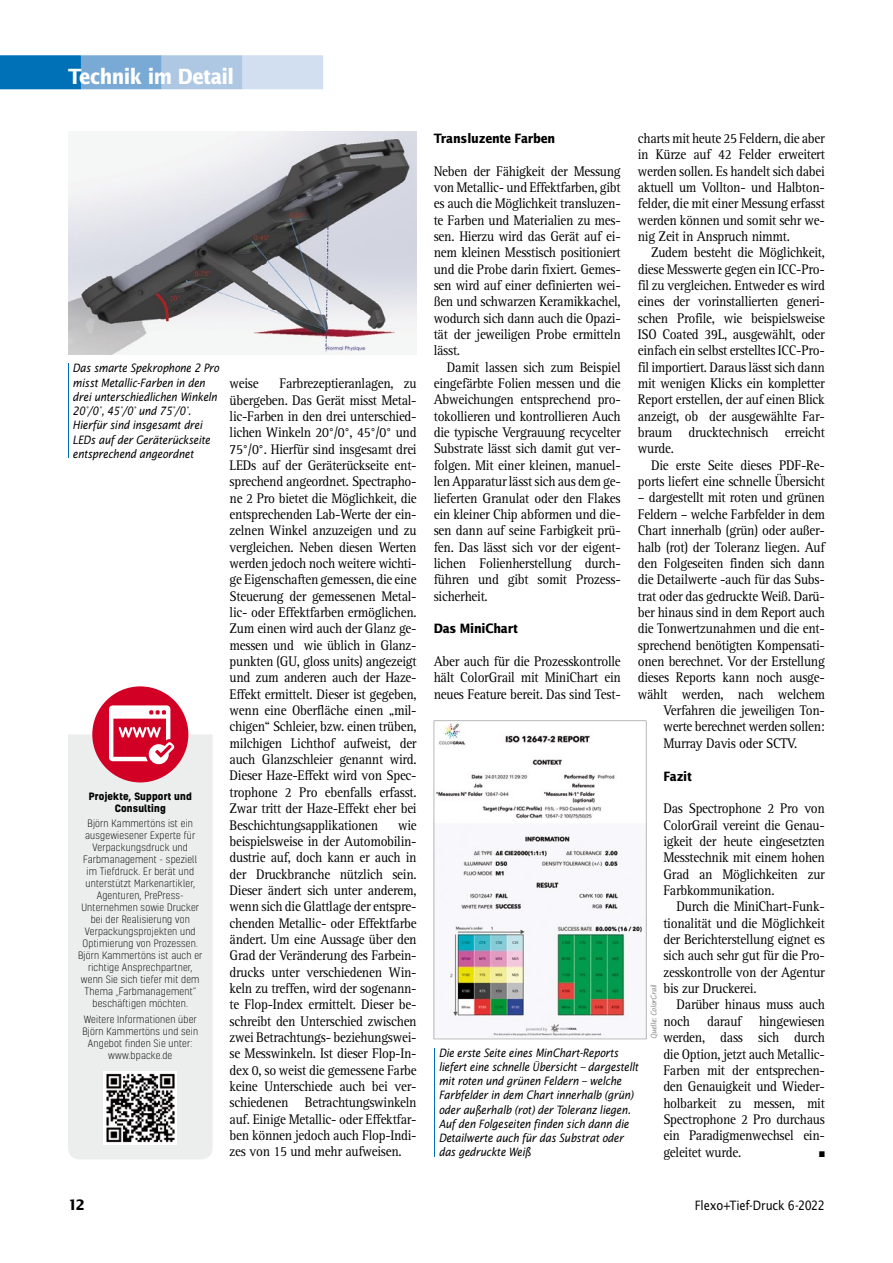
<style>
.page{position:relative;width:893px;height:1263px;background:#fff}
.page>*{position:absolute;margin:0;border:0;box-sizing:border-box;transform-origin:0 0}
.t1{font:700 21px "Lucida Sans Std";letter-spacing:-.035em;color:#fff;scale:.87 1}
.t2{font:14.4px/16.4px "Rotis Serif Std";letter-spacing:-.02em;color:#000;text-align:justify;scale:.92 1}
.t3{font:700 14.4px "Lucida Sans Std";color:#000;scale:.92 1}
.t4{font:700 12.9px "Lucida Sans Std";letter-spacing:-.02em;color:#000;scale:.87 1}
.t5{font:12.9px "Lucida Sans Std";letter-spacing:-.015em;color:#000;scale:.87 1}
.t6{font:italic 11.55px/14.2px "Lucida Sans Std";letter-spacing:-.015em;color:#000;scale:.87 1}
.t7{font:300 9.75px/12px "Kelson";letter-spacing:.015em;color:#000;text-align:center}
.t8{font:700 9.75px/12px "Kelson";letter-spacing:.015em;color:#000;text-align:center}
.t9{font:8.25px "Zapf Dingbats ITC";color:#000;scale:.92 1}
.t10{font:italic 7.5px "Lucida Sans Std";color:#86888a;scale:.87 1}
</style>
<div class="page">
<svg style="left:0;top:55px;width:323px;height:34px;background:#7fb1d8"></svg>
<hr style="left:434px;top:1048px;width:1px;height:108px;background:#0071b7">
<div style="left:68px;top:734px;width:145px;height:425px;background:#eceded"></div>
<svg style="left:92px;top:686px;width:96px;height:96px"></svg>
<img style="left:104px;top:1071px;width:72px;height:73px">
<svg style="left:434px;top:721px;width:212px;height:318px"></svg>
<img style="left:68px;top:132px;width:349px;height:223px">
<hr style="left:68px;top:363px;width:1px;height:95px;background:#0071b7">
<h1 class="t1" style="left:68px;top:65px;width:192px">Technik im Detail</h1>
<p class="t6" style="left:73px;top:361px;width:170px">Das smarte Spekrophone 2 Pro misst Metallic-Farben in den drei unterschiedlichen Winkeln<br>20°/0°, 45°/0° und 75°/0°.<br>Hierfür sind insgesamt drei<br>LEDs auf der Geräterückseite entsprechend angeordnet</p>
<p class="t8" style="left:89px;top:790px;width:104px">Projekte, Support und<br>Consulting</p>
<p class="t7" style="left:78px;top:817px;width:126px">Björn Kammertöns ist ein ausgewiesener Experte für<br>Verpackungsdruck und<br>Farbmanagement - speziell im Tiefdruck. Er berät und unterstützt Markenartikler,<br>Agenturen, PrePress-<br>Unternehmen sowie Drucker bei der Realisierung von<br>Verpackungsprojekten und<br>Optimierung von Prozessen.<br>Björn Kammertöns ist auch er richtige Ansprechpartner, wenn Sie sich tiefer mit dem<br>Thema „Farbmanagement“ beschäftigen möchten.</p>
<p class="t7" style="left:82px;top:1013px;width:117px">Weitere Informationen über<br>Björn Kammertöns und sein<br>Angebot finden Sie unter: www.bpacke.de</p>
<p class="t2" style="left:230px;top:375px;width:205px;text-indent:50px">Farbrezeptieranlagen, zu übergeben. Das Gerät misst Metal&shy;lic-Farben in den drei unterschied&shy;lichen Winkeln 20°/0°, 45°/0° und 75°/0°. Hierfür sind insgesamt drei LEDs auf der Geräterückseite ent&shy;sprechend angeordnet. Spectrapho&shy;ne 2 Pro bietet die Möglichkeit, die entsprechenden Lab-Werte der ein&shy;zelnen Winkel anzuzeigen und zu vergleichen. Neben diesen Werten werden jedoch noch weitere wichti&shy;ge Eigenschaften gemessen, die eine Steuerung der gemessenen Metal&shy;lic- oder Effektfarben ermöglichen.<br>Zum einen wird auch der Glanz ge&shy;messen und wie üblich in Glanz&shy;punkten (GU, gloss units) angezeigt und zum anderen auch der Haze-Effekt ermittelt. Dieser ist gegeben, wenn eine Oberfläche einen „mil&shy;chigen“ Schleier, bzw. einen trüben, milchigen Lichthof aufweist, der auch Glanzschleier genannt wird.<br>Dieser Haze-Effekt wird von Spec&shy;trophone 2 Pro ebenfalls erfasst.<br>Zwar tritt der Haze-Effekt eher bei Beschichtungsapplikationen</p>
<p class="t2" style="left:230px;top:375px;width:33px">weise</p>
<p class="t2" style="left:230px;top:817px;width:205px;text-indent:168px">wie beispielsweise in der Automobilin&shy;dustrie auf, doch kann er auch in der Druckbranche nützlich sein.<br>Dieser ändert sich unter anderem, wenn sich die Glattlage der entspre&shy;chenden Metallic- oder Effektfarbe ändert. Um eine Aussage über den Grad der Veränderung des Farbein&shy;drucks unter verschiedenen Win&shy;keln zu treffen, wird der sogenann&shy;te Flop-Index ermittelt. Dieser be&shy;schreibt den Unterschied zwischen zwei Betrachtungs- beziehungswei&shy;se Messwinkeln. Ist dieser Flop-In&shy;dex 0, so weist die gemessene Farbe keine Unterschiede auch bei ver&shy;schiedenen Betrachtungswinkeln auf. Einige Metallic- oder Effektfar&shy;ben können jedoch auch Flop-Indi&shy;zes von 15 und mehr aufweisen.</p>
<p class="t2" style="left:638px;top:130px;width:205px">charts mit heute 25 Feldern, die aber in Kürze auf 42 Felder erweitert werden sollen. Es handelt sich dabei aktuell um Vollton- und Halbton&shy;felder, die mit einer Messung erfasst werden können und somit sehr we&shy;nig Zeit in Anspruch nimmt.</p>
<p class="t2" style="left:638px;top:245px;width:205px;text-indent:13px">Zudem besteht die Möglichkeit, diese Messwerte gegen ein ICC-Pro&shy;fil zu vergleichen. Entweder es wird eines der vorinstallierten generi&shy;schen Profile, wie beispielsweise ISO Coated 39L, ausgewählt, oder einfach ein selbst erstelltes ICC-Pro&shy;fil importiert. Daraus lässt sich dann mit wenigen Klicks ein kompletter Report erstellen, der auf einen Blick anzeigt, ob der ausgewählte Far&shy;braum drucktechnisch erreicht wurde.</p>
<p class="t2" style="left:638px;top:457px;width:205px;text-align:right">Die erste Seite dieses PDF-Re&shy;ports liefert eine schnelle Übersicht</p>
<p class="t2" style="left:638px;top:490px;width:205px">– dargestellt mit roten und grünen</p>
<p class="t2" style="left:638px;top:506px;width:205px">Feldern – welche Farbfelder in dem</p>
<p class="t2" style="left:638px;top:522px;width:205px">Chart innerhalb (grün) oder außer-</p>
<p class="t2" style="left:638px;top:539px;width:205px">halb (rot) der Toleranz liegen. Auf</p>
<p class="t2" style="left:638px;top:555px;width:205px">den Folgeseiten finden sich dann</p>
<p class="t2" style="left:638px;top:571px;width:205px">die Detailwerte -auch für das Subs-</p>
<p class="t2" style="left:638px;top:588px;width:205px">trat oder das gedruckte Weiß. Darü-</p>
<p class="t2" style="left:638px;top:604px;width:205px">ber hinaus sind in dem Report auch</p>
<p class="t2" style="left:638px;top:620px;width:205px">die Tonwertzunahmen und die ent-</p>
<p class="t2" style="left:638px;top:637px;width:205px">sprechend benötigten Kompensati-</p>
<p class="t2" style="left:638px;top:653px;width:205px">onen berechnet. Vor der Erstellung</p>
<p class="t2" style="left:638px;top:669px;width:205px">dieses Reports kann noch ausge-</p>
<p class="t2" style="left:638px;top:686px;width:205px">wählt werden, nach welchem</p>
<p class="t2" style="left:663px;top:702px;width:177px">Verfahren die jeweiligen Ton-</p>
<p class="t2" style="left:663px;top:718px;width:177px">werte berechnet werden sollen:</p>
<p class="t2" style="left:663px;top:735px;width:147px">Murray Davis oder SCTV.</p>
<p class="t4" style="left:663px;top:769px;width:34px">Fazit</p>
<p class="t2" style="left:663px;top:800px;width:177px">Das Spectrophone 2 Pro von ColorGrail vereint die Genau&shy;igkeit der heute eingesetzten Messtechnik mit einem hohen Grad an Möglichkeiten zur Farbkommunikation.</p>
<p class="t2" style="left:663px;top:899px;width:177px;text-indent:13px">Durch die MiniChart-Funk&shy;tionalität und die Möglichkeit der Berichterstellung eignet es sich auch sehr gut für die Pro&shy;zesskontrolle von der Agentur bis zur Druckerei.</p>
<p class="t2" style="left:663px;top:997px;width:177px;text-indent:13px">Darüber hinaus muss auch noch darauf hingewiesen werden, dass sich durch die Option, jetzt auch Metallic-Farben mit der entsprechen&shy;den Genauigkeit und Wieder&shy;holbarkeit zu messen, mit Spectrophone 2 Pro durchaus ein Paradigmenwechsel ein&shy;geleitet wurde.</p>
<p class="t4" style="left:434px;top:131px;width:141px">Transluzente Farben</p>
<p class="t2" style="left:434px;top:163px;width:205px">Neben der Fähigkeit der Messung von Metallic- und Effektfarben, gibt es auch die Möglichkeit transluzen&shy;te Farben und Materialien zu mes&shy;sen. Hierzu wird das Gerät auf ei&shy;nem kleinen Messtisch positioniert und die Probe darin fixiert. Gemes&shy;sen wird auf einer definierten wei&shy;ßen und schwarzen Keramikkachel, wodurch sich dann auch die Opazi&shy;tät der jeweiligen Probe ermitteln lässt.</p>
<p class="t2" style="left:434px;top:359px;width:205px;text-indent:13px">Damit lassen sich zum Beispiel eingefärbte Folien messen und die Abweichungen entsprechend pro&shy;tokollieren und kontrollieren Auch die typische Vergrauung recycelter Substrate lässt sich damit gut ver&shy;folgen. Mit einer kleinen, manuel&shy;len Apparatur lässt sich aus dem ge&shy;lieferten Granulat oder den Flakes ein kleiner Chip abformen und die&shy;sen dann auf seine Farbigkeit prü&shy;fen. Das lässt sich vor der eigent&shy;lichen Folienherstellung durch&shy;führen und gibt somit Prozess&shy;sicherheit.</p>
<p class="t4" style="left:434px;top:621px;width:98px">Das MiniChart</p>
<p class="t2" style="left:434px;top:653px;width:205px">Aber auch für die Prozesskontrolle hält ColorGrail mit MiniChart ein neues Feature bereit. Das sind Test-</p>
<p class="t10" style="left:649px;top:1039px;width:64px;rotate:-90deg">Quelle: ColorGrail</p>
<p class="t6" style="left:439px;top:1045px;width:231px">Die erste Seite eines MinChart-Reports liefert eine schnelle Übersicht – dargestellt mit roten und grünen Feldern – welche Farb felder in dem Chart innerhalb (grün) oder außerhalb (rot) der Toleranz liegen.<br>Auf den Folgeseiten finden sich dann die Detailwerte auch für das Substrat oder das gedruckte Weiß</p>
<p class="t9" style="left:819px;top:1150px;width:8px">■</p>
<p class="t3" style="left:68px;top:1196px;width:20px">12</p>
<p class="t5" style="left:695px;top:1198px;width:151px">Flexo+Tief-Druck 6-2022</p>
</div>
